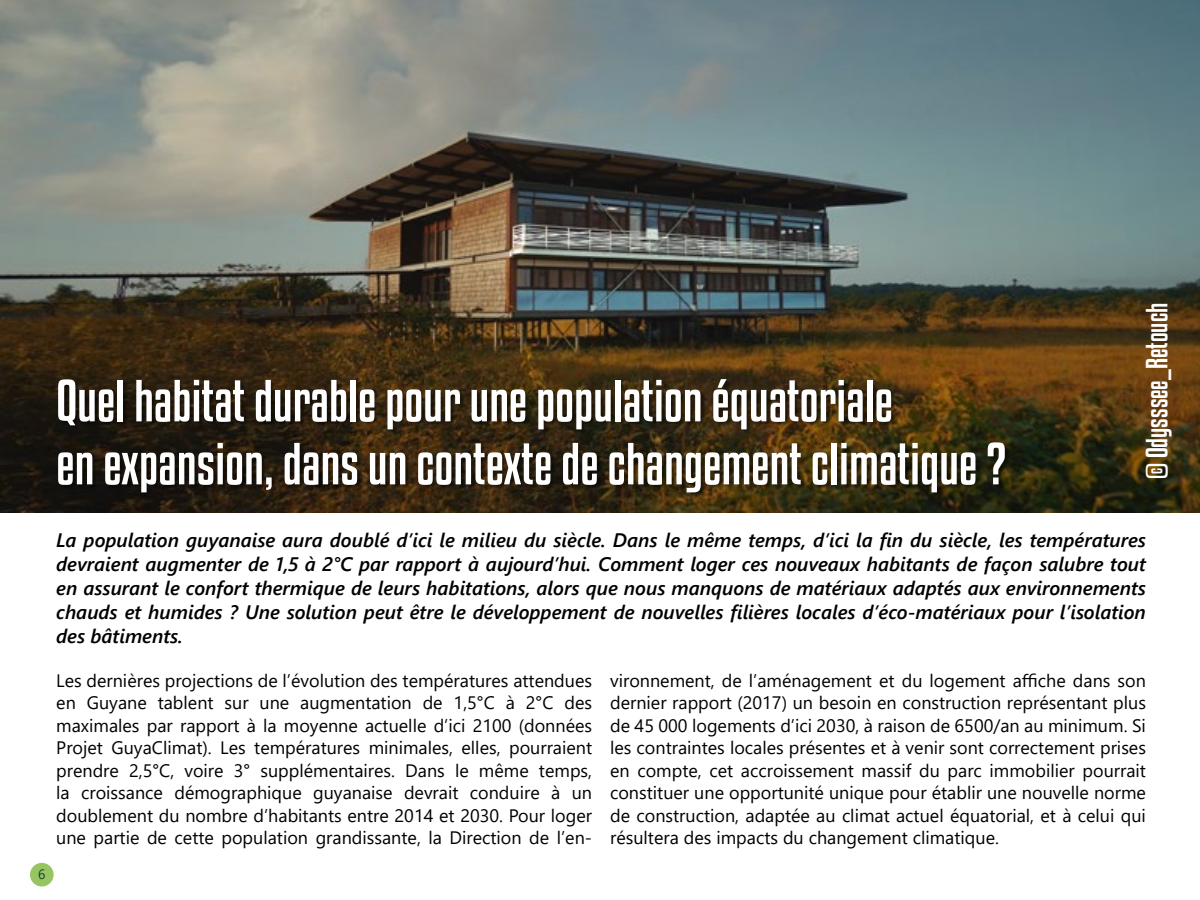
<style>
.page{position:relative;width:1200px;height:900px;background:#fff}
.page>*{position:absolute;margin:0;border:0;box-sizing:border-box;transform-origin:0 0}
.t1{font:52.5px/63px "Kenyan Coffee Rg";color:#fff}
.t2{font:27px "Kenyan Coffee Rg";color:#fff}
.t3{font:italic 600 19.5px/24px "Segoe UI";color:#000;text-align:justify}
.t4{font:18px/22.5px "Segoe UI";color:#000;text-align:justify}
.t5{font:13.5px "Segoe UI";color:#18402f}
</style>
<div class="page">
<img style="left:0;top:0;width:1200px;height:512px">
<div style="left:59px;top:381px;width:951px;height:115px;background:#000;opacity:.47"></div>
<div style="left:30px;top:863px;width:24px;height:23px;background:#96c562;border-radius:50%"></div>
<h2 class="t2" style="left:1139px;top:479px;width:178px;rotate:-90deg">© Odysssee_Retouch</h2>
<h1 class="t1" style="left:56px;top:367px;width:952px">Quel habitat durable pour une population équatoriale<br>en expansion, dans un contexte de changement climatique ?</h1>
<p class="t3" style="left:56px;top:525px;width:1091px">La population guyanaise aura doublé d’ici le milieu du siècle. Dans le même temps, d’ici la fin du siècle, les températures devraient augmenter de 1,5 à 2°C par rapport à aujourd’hui. Comment loger ces nouveaux habitants de façon salubre tout en assurant le confort thermique de leurs habitations, alors que nous manquons de matériaux adaptés aux environnements chauds et humides ? Une solution peut être le développement de nouvelles filières locales d’éco-matériaux pour l’isolation des bâtiments.</p>
<p class="t5" style="left:38px;top:862px;width:9px">6</p>
<p class="t4" style="left:56px;top:668px;width:537px">Les dernières projections de l’évolution des températures attendues en Guyane tablent sur une augmentation de 1,5°C à 2°C des maximales par rapport à la moyenne actuelle d’ici 2100 (données Projet GuyaClimat). Les températures minimales, elles, pourraient prendre 2,5°C, voire 3° supplémentaires. Dans le même temps, la croissance démographique guyanaise devrait conduire à un doublement du nombre d’habitants entre 2014 et 2030. Pour loger une partie de cette population grandissante, la Direction de l’en-</p>
<p class="t4" style="left:610px;top:668px;width:537px">vironnement, de l’aménagement et du logement affiche dans son dernier rapport (2017) un besoin en construction représentant plus de 45 000 logements d’ici 2030, à raison de 6500/an au minimum. Si les contraintes locales présentes et à venir sont correctement prises en compte, cet accroissement massif du parc immobilier pourrait constituer une opportunité unique pour établir une nouvelle norme de construction, adaptée au climat actuel équatorial, et à celui qui résultera des impacts du changement climatique.</p>
</div>
